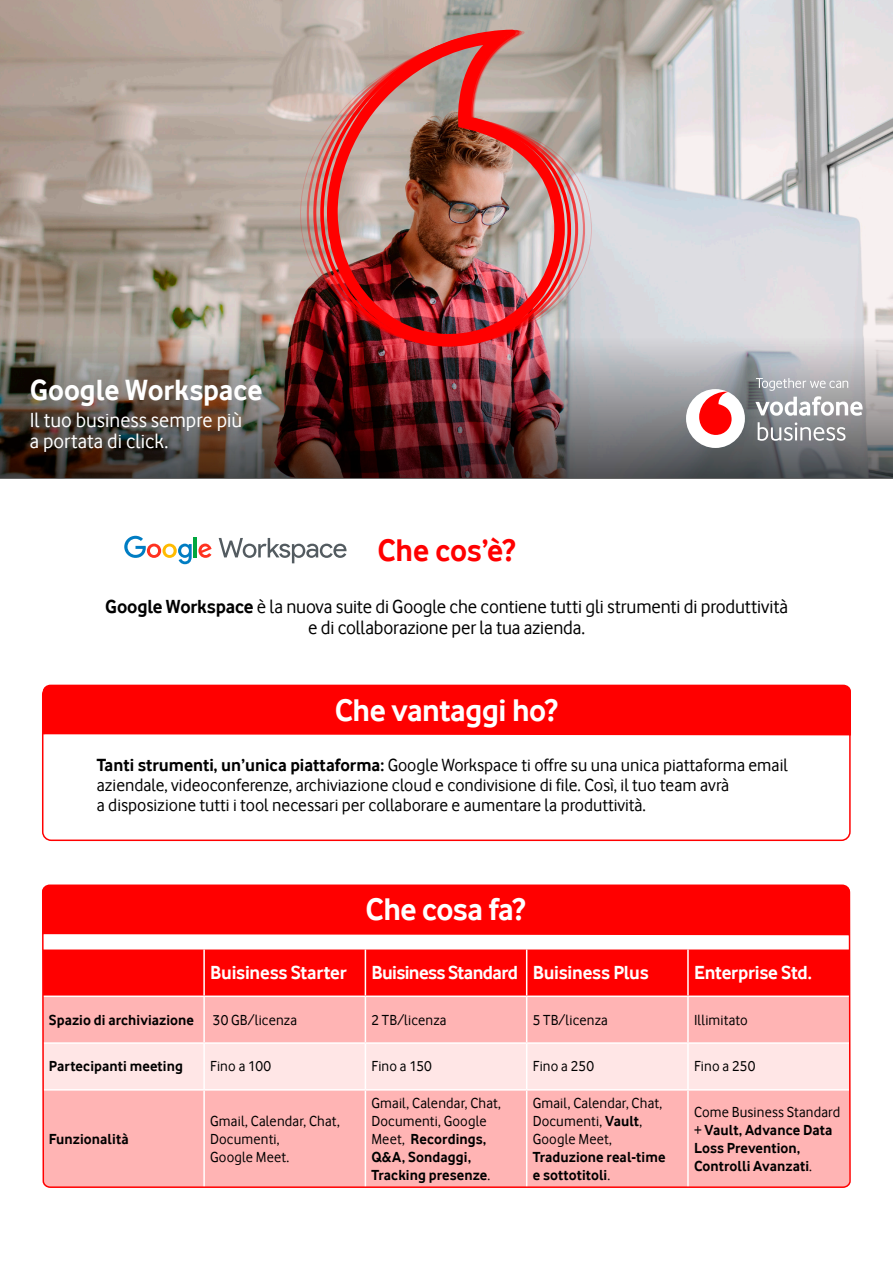
<style>
.page{position:relative;width:893px;height:1263px;background:#fff}
.page>*{position:absolute;margin:0;border:0;box-sizing:border-box;transform-origin:0 0}
.t1{font:700 32.25px "Vodafone Rg";letter-spacing:-.015em;color:#fff}
.t2{font:700 32.25px "Vodafone Rg";letter-spacing:-.005em;color:#f00}
.t3{font:700 30.15px "Vodafone Rg";color:#fff}
.t4{font:21px/21px "Vodafone Rg";color:#fff}
.t5{font:19.5px/21px "Vodafone Rg";letter-spacing:-.01em;color:#000;text-align:center}
.t6{font:700 19.5px "Vodafone Rg";letter-spacing:-.015em;color:#fff}
.t7{font:18.15px/19.8px "Vodafone Rg";color:#000}
.t8{font:15px/18px "Vodafone Rg";letter-spacing:.01em;color:#000}
.t9{font:700 15px/18px "Vodafone Rg";letter-spacing:.005em;color:#000}
.s1{font-weight:700}
.s2{font-weight:400}
</style>
<div class="page">
<svg style="left:42px;top:937px;width:809px;height:251px;background:#ffa0a0"></svg>
<img style="left:0;top:0;width:893px;height:337px">
<img style="left:0;top:337px;width:893px;height:141px">
<svg style="left:300px;top:31px;width:292px;height:314px;background:#b5a9a4"></svg>
<svg style="left:307px;top:30px;width:278px;height:316px;background:#b6a19d"></svg>
<svg style="left:313px;top:30px;width:265px;height:316px;background:#b9938f"></svg>
<img style="left:320px;top:30px;width:251px;height:317px">
<img style="left:327px;top:31px;width:244px;height:314px">
<div style="left:686px;top:389px;width:59px;height:59px;background:#fff;border-radius:50%"></div>
<svg style="left:699px;top:392px;width:33px;height:43px"></svg>
<svg style="left:758px;top:422px;width:87px;height:19px"></svg>
<svg style="left:755px;top:378px;width:108px;height:38px"></svg>
<div style="left:42px;top:684px;width:809px;height:52px;background:#f00"></div>
<svg style="left:42px;top:884px;width:809px;height:53px;background:#ff0d0d"></svg>
<div style="left:42px;top:685px;width:809px;height:156px;border:2px solid #f00;border-radius:9px"></div>
<svg style="left:219px;top:538px;width:128px;height:25px"></svg>
<svg style="left:124px;top:536px;width:68px;height:28px"></svg>
<hr style="left:194px;top:537px;width:3px;height:20px;background:#00a73f">
<svg style="left:198px;top:544px;width:14px;height:14px"></svg>
<h2 class="t3" style="left:30px;top:372px;width:234px">Google Workspace</h2>
<h3 class="t4" style="left:30px;top:409px;width:214px">Il tuo business sempre più a portata di click.</h3>
<h1 class="t2" style="left:377px;top:532px;width:140px">Che cos’è?</h1>
<h3 class="t5" style="left:105px;top:596px;width:684px"><span class="s1">Google Workspace</span> è la nuova suite di Google che contiene tutti gli strumenti di produttività e di collaborazione per la tua azienda.</h3>
<h1 class="t1" style="left:335px;top:691px;width:225px">Che vantaggi ho?</h1>
<p class="t7" style="left:97px;top:755px;width:693px"><span class="s1">Tanti strumenti, un’unica piattaforma:</span> Google Workspace ti offre su una unica piattaforma email aziendale, videoconferenze, archiviazione cloud e condivisione di file. Così, il tuo team avrà<br>a disposizione tutti i tool necessari per collaborare e aumentare la produttività.</p>
<h1 class="t1" style="left:365px;top:891px;width:162px">Che cosa fa?</h1>
<h3 class="t6" style="left:210px;top:962px;width:138px">Buisiness Starter</h3>
<h3 class="t6" style="left:371px;top:962px;width:279px">Buisiness Standard Buisiness Plus</h3>
<h3 class="t6" style="left:694px;top:962px;width:119px">Enterprise Std.</h3>
<p class="t9" style="left:49px;top:1010px;width:147px">Spazio di archiviazione</p>
<p class="t8" style="left:213px;top:1010px;width:86px">30 GB/licenza</p>
<p class="t8" style="left:371px;top:1010px;width:77px">2 TB/licenza</p>
<p class="t8" style="left:533px;top:1010px;width:77px">5 TB/licenza</p>
<p class="t8" style="left:694px;top:1010px;width:55px">Illimitato</p>
<p class="t9" style="left:49px;top:1057px;width:136px">Partecipanti meeting</p>
<p class="t8" style="left:210px;top:1057px;width:63px">Fino a 100</p>
<p class="t8" style="left:371px;top:1057px;width:62px">Fino a 150</p>
<p class="t8" style="left:533px;top:1057px;width:63px">Fino a 250</p>
<p class="t8" style="left:694px;top:1057px;width:63px">Fino a 250</p>
<p class="t9" style="left:49px;top:1129px;width:81px">Funzionalità</p>
<p class="t8" style="left:210px;top:1112px;width:131px">Gmail, Calendar, Chat,<br>Documenti,<br>Google Meet.</p>
<p class="t8" style="left:371px;top:1094px;width:131px">Gmail, Calendar, Chat,<br>Documenti, Google<br>Meet, <span class="s1">Recordings,<br>Q&amp;A, Sondaggi,<br>Tracking presenze</span>.</p>
<p class="t8" style="left:533px;top:1094px;width:131px">Gmail, Calendar, Chat,<br>Documenti, <span class="s1">Vault</span>,<br>Google Meet,</p>
<p class="t9" style="left:533px;top:1147px;width:134px">Traduzione real-time e sottotitoli<span class="s2">.</span></p>
<p class="t9" style="left:694px;top:1102px;width:148px"><span class="s2">Come Business Standard +</span> Vault, Advance Data<br>Loss Prevention,<br>Controlli Avanzati<span class="s2">.</span></p>
</div>
